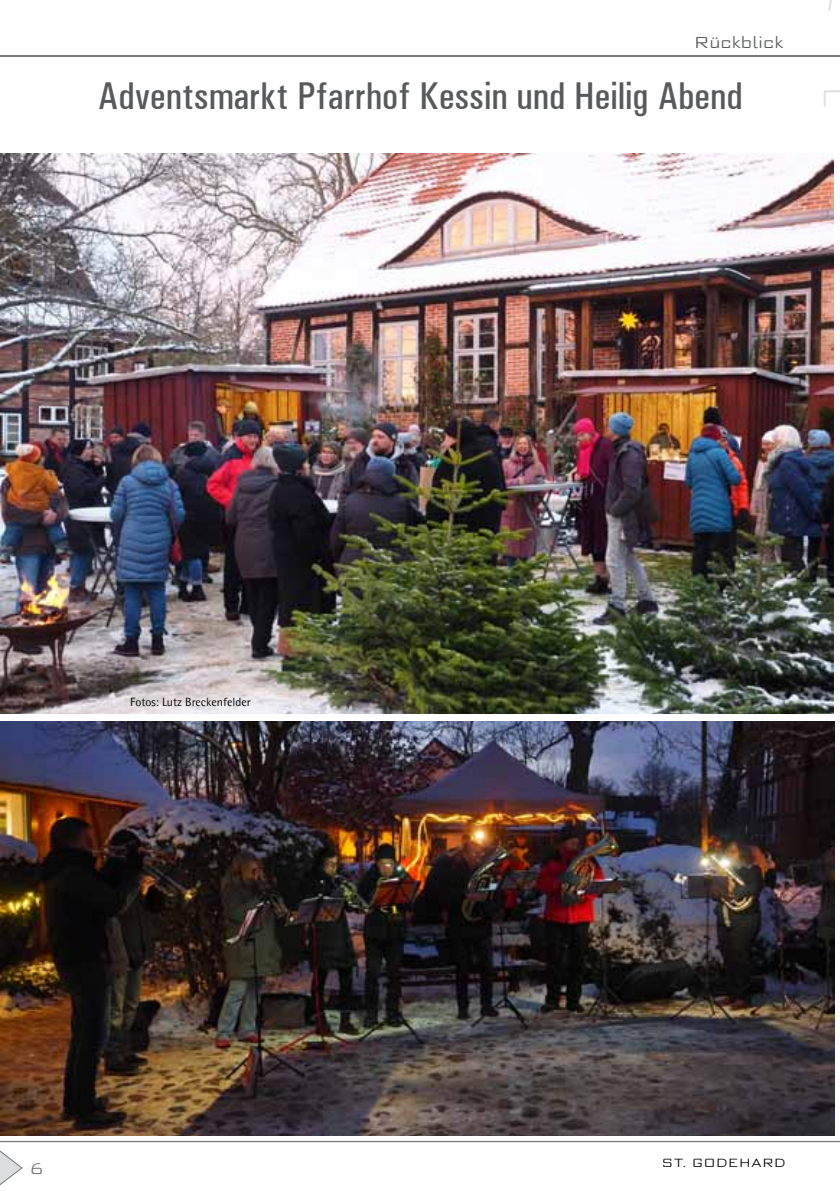
<style>
.page{position:relative;width:840px;height:1191px;background:#fff}
.page>*{position:absolute;margin:0;border:0;box-sizing:border-box;transform-origin:0 0}
.t1{font:500 condensed 38.8px "Univers";color:#58595b}
.t2{font:300 16px "Morris Sans Com";color:#58595b}
.t3{font:300 16px "Morris Sans Com";color:#77787b}
.t4{font:12px "Agfa Rotis Semisans";color:#0a0a0b}
.t5{font:300 12px "Morris Sans Com";color:#000}
</style>
<div class="page">
<svg style="left:0;top:1133px;width:839px;height:53px"></svg>
<hr style="left:0;top:56px;width:839px;height:1px;background:#77787b">
<svg style="left:828px;top:0;width:4px;height:11px"></svg>
<svg style="left:823px;top:90px;width:16px;height:17px"></svg>
<img style="left:0;top:153px;width:833px;height:560px">
<img style="left:0;top:721px;width:834px;height:414px">
<p class="t2" style="left:693px;top:31px;width:91px">RÜCKBLICK</p>
<p class="t1" style="left:98px;top:73px;width:646px">Adventsmarkt Pfarrhof Kessin und Heilig Abend</p>
<p class="t4" style="left:130px;top:695px;width:122px">Fotos: Lutz Breckenfelder</p>
<p class="t3" style="left:29px;top:1157px;width:17px">6</p>
<p class="t5" style="left:661px;top:1154px;width:125px">ST. GODEHARD</p>
</div>
